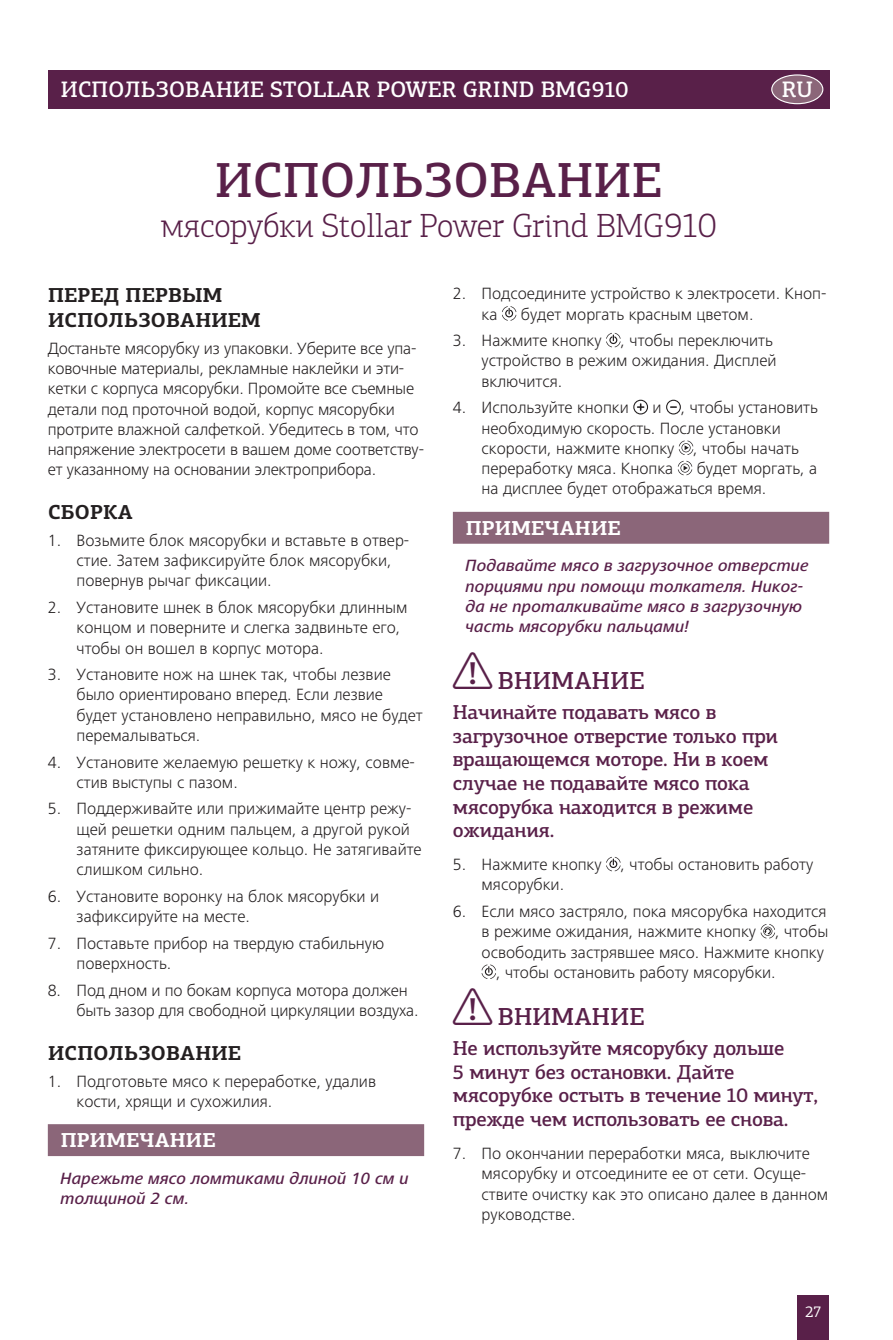
<style>
.page{position:relative;width:893px;height:1340px;background:#fff}
.page>*{position:absolute;margin:0;border:0;box-sizing:border-box;transform-origin:0 0}
.t1{font:500 49.5px "PF Centro Slab Pro";letter-spacing:.01em;color:#592049}
.t2{font:300 33.75px "PF Centro Slab Pro";letter-spacing:-.01em;color:#592049}
.t3{font:500 24.75px "PF Centro Slab Pro";letter-spacing:.01em;color:#592049}
.t4{font:500 22.5px "PF Centro Slab Pro";letter-spacing:.01em;color:#fff}
.t5{font:500 20.25px/23.6px "PF Centro Slab Pro";letter-spacing:-.01em;color:#592049}
.t6{font:700 20.25px/24.8px "PF Centro Slab Pro";letter-spacing:.01em;color:#231f20}
.t7{font:700 20.25px "PF Centro Slab Pro";letter-spacing:.01em;color:#fff}
.t8{font:300 16.88px/20.2px "Frutiger Next LTW1 G";color:#231f20}
.t9{font:italic 500 16.88px/20.2px "Frutiger Next LTW1 G";color:#592049}
.t10{font:15.75px "PF Centro Slab Pro";color:#fff}
.s1{font-size:34.88px}
.s2{font-family:"Breville";font-weight:400}
</style>
<div class="page">
<div style="left:797px;top:1295px;width:32px;height:44px;background:#592049"></div>
<div style="left:48px;top:70px;width:781px;height:38px;background:#592049"></div>
<div style="left:772px;top:75px;width:51px;height:29px;background:#8b6679;border-radius:50%"></div>
<div style="left:771px;top:74px;width:52px;height:30px;border:1px solid #fff;border-radius:50%"></div>
<div style="left:48px;top:1124px;width:376px;height:32px;background:#8b6679"></div>
<div style="left:453px;top:512px;width:376px;height:31px;background:#8b6679"></div>
<svg style="left:502px;top:306px;width:14px;height:15px"></svg>
<svg style="left:606px;top:333px;width:15px;height:14px"></svg>
<svg style="left:633px;top:400px;width:15px;height:14px"></svg>
<svg style="left:666px;top:400px;width:15px;height:14px"></svg>
<svg style="left:679px;top:440px;width:14px;height:15px"></svg>
<svg style="left:678px;top:461px;width:14px;height:14px"></svg>
<svg style="left:606px;top:856px;width:15px;height:15px"></svg>
<svg style="left:761px;top:924px;width:14px;height:14px"></svg>
<svg style="left:482px;top:964px;width:14px;height:15px"></svg>
<h3 class="t4" style="left:61px;top:75px;width:569px">ИСПОЛЬЗОВАНИЕ STOLLAR POWER GRIND BMG910</h3>
<h3 class="t4" style="left:782px;top:75px;width:33px">RU</h3>
<h1 class="t1" style="left:215px;top:149px;width:448px">ИСПОЛЬЗОВАНИЕ</h1>
<h2 class="t2" style="left:160px;top:205px;width:558px">мясорубки Stollar Power Grind BMG<span class="s1">910</span></h2>
<p class="t6" style="left:48px;top:283px;width:214px">ПЕРЕД ПЕРВЫМ<br>ИСПОЛЬЗОВАНИЕМ</p>
<p class="t8" style="left:48px;top:338px;width:378px">Достаньте мясорубку из упаковки. Уберите все упа&shy;ковочные материалы, рекламные наклейки и эти&shy;кетки с корпуса мясорубки. Промойте все съемные детали под проточной водой, корпус мясорубки протрите влажной салфеткой. Убедитесь в том, что напряжение электросети в вашем доме соответству&shy;ет указанному на основании электроприбора.</p>
<p class="t6" style="left:48px;top:499px;width:86px">СБОРКА</p>
<p class="t8" style="left:77px;top:530px;width:334px;text-indent:-29px">1. Возьмите блок мясорубки и вставьте в отвер&shy;стие. Затем зафиксируйте блок мясорубки, повернув рычаг фиксации.</p>
<p class="t8" style="left:77px;top:597px;width:332px;text-indent:-29px">2. Установите шнек в блок мясорубки длинным концом и поверните и слегка задвиньте его, чтобы он вошел в корпус мотора.</p>
<p class="t8" style="left:77px;top:664px;width:348px;text-indent:-29px">3. Установите нож на шнек так, чтобы лезвие было ориентировано вперед. Если лезвие будет установлено неправильно, мясо не будет перемалываться.</p>
<p class="t8" style="left:77px;top:751px;width:340px;text-indent:-29px">4. Установите желаемую решетку к ножу, совме&shy;стив выступы с пазом.</p>
<p class="t8" style="left:77px;top:798px;width:347px;text-indent:-29px">5. Поддерживайте или прижимайте центр режу&shy;щей решетки одним пальцем, а другой рукой затяните фиксирующее кольцо. Не затягивайте слишком сильно.</p>
<p class="t8" style="left:77px;top:886px;width:304px;text-indent:-29px">6. Установите воронку на блок мясорубки и зафиксируйте на месте.</p>
<p class="t8" style="left:77px;top:933px;width:309px;text-indent:-29px">7. Поставьте прибор на твердую стабильную поверхность.</p>
<p class="t8" style="left:77px;top:979px;width:343px;text-indent:-29px">8. Под дном и по бокам корпуса мотора должен быть зазор для свободной циркуляции воздуха.</p>
<p class="t6" style="left:48px;top:1040px;width:195px">ИСПОЛЬЗОВАНИЕ</p>
<p class="t8" style="left:77px;top:1070px;width:301px;text-indent:-29px">1. Подготовьте мясо к переработке, удалив кости, хрящи и сухожилия.</p>
<p class="t7" style="left:61px;top:1127px;width:156px">ПРИМЕЧАНИЕ</p>
<p class="t9" style="left:61px;top:1168px;width:350px">Нарежьте мясо ломтиками длиной 10 см и толщиной 2 см.</p>
<p class="t8" style="left:482px;top:283px;width:346px;text-indent:-29px">2. Подсоедините устройство к электросети. Кноп&shy;ка</p>
<p class="t8" style="left:521px;top:304px;width:234px">будет моргать красным цветом.</p>
<p class="t8" style="left:482px;top:330px;width:296px;text-indent:-29px">3. Нажмите кнопку , чтобы переключить устройство в режим ожидания. Дисплей включится.</p>
<p class="t8" style="left:453px;top:397px;width:177px">4. Используйте кнопки</p>
<p class="t8" style="left:482px;top:397px;width:338px;text-indent:171px">и , чтобы установить необходимую скорость. После установки скорости, нажмите кнопку , чтобы начать переработку мяса. Кнопка</p>
<p class="t8" style="left:482px;top:458px;width:337px;text-indent:215px">будет моргать, а на дисплее будет отображаться время.</p>
<p class="t7" style="left:466px;top:515px;width:156px">ПРИМЕЧАНИЕ</p>
<p class="t9" style="left:466px;top:556px;width:345px">Подавайте мясо в загрузочное отверстие порциями при помощи толкателя. Никог&shy;да не проталкивайте мясо в загрузочную часть мясорубки пальцами!</p>
<h3 class="t3" style="left:453px;top:665px;width:193px"><span class="s2">W</span> ВНИМАНИЕ</h3>
<p class="t5" style="left:453px;top:700px;width:327px">Начинайте подавать мясо в загрузочное отверстие только при вращающемся моторе. Ни в коем случае не подавайте мясо пока мясорубка находится в режиме ожидания.</p>
<p class="t8" style="left:482px;top:854px;width:333px;text-indent:-29px">5. Нажмите кнопку , чтобы остановить работу мясорубки.</p>
<p class="t8" style="left:453px;top:901px;width:375px">6. Если мясо застряло, пока мясорубка находится</p>
<p class="t8" style="left:482px;top:921px;width:348px">в режиме ожидания, нажмите кнопку , чтобы</p>
<p class="t8" style="left:482px;top:941px;width:344px">освободить застрявшее мясо. Нажмите кнопку</p>
<p class="t8" style="left:496px;top:962px;width:281px">, чтобы остановить работу мясорубки.</p>
<h3 class="t3" style="left:453px;top:1001px;width:193px"><span class="s2">W</span> ВНИМАНИЕ</h3>
<p class="t5" style="left:453px;top:1036px;width:367px">Не используйте мясорубку дольше<br>5 минут без остановки. Дайте мясорубке остыть в течение 10 минут, прежде чем использовать ее снова.</p>
<p class="t8" style="left:482px;top:1143px;width:348px;text-indent:-29px">7. По окончании переработки мяса, выключите мясорубку и отсоедините ее от сети. Осуще&shy;ствите очистку как это описано далее в данном руководстве.</p>
<p class="t10" style="left:805px;top:1302px;width:18px">27</p>
</div>
